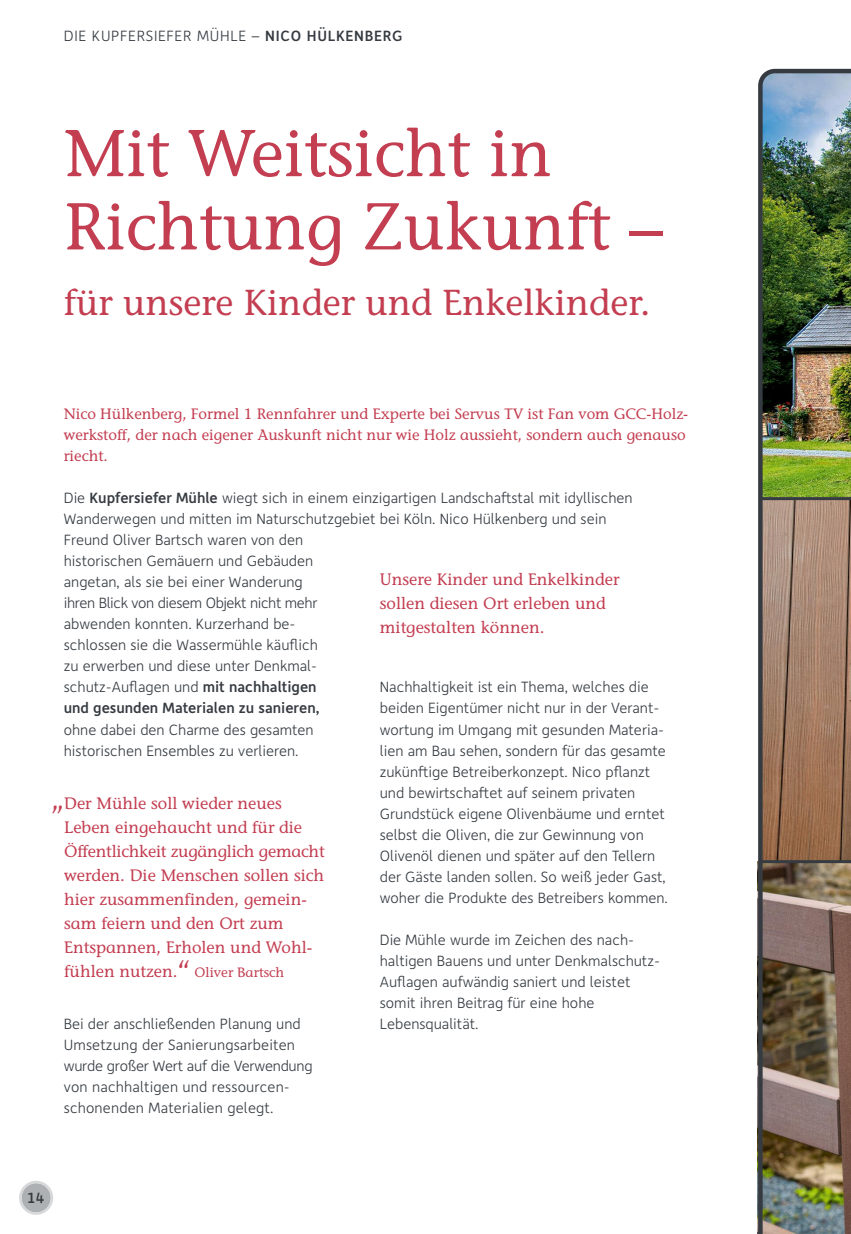
<style>
.page{position:relative;width:851px;height:1234px;background:#fff}
.page>*{position:absolute;margin:0;border:0;box-sizing:border-box;transform-origin:0 0}
.t1{font:66px/73.2px "Stone Informal LT";color:#c33e51}
.t2{font:36px "Stone Informal LT";color:#c33e51}
.t3{font:16.5px/24px "Stone Informal LT";color:#c33e51}
.t4{font:300 15px/21px "Depot";color:#353b41}
.t5{font:15px/21px "Stone Informal LT";color:#c33e51}
.t6{font:300 15px "Depot";letter-spacing:.05em;color:#353b41}
.t7{font:500 15px "Depot";color:#353b41}
.s1{font-weight:500}
.s2{font-size:27px}
.s3{font-size:13.5px}
</style>
<div class="page">
<svg style="left:19px;top:1181px;width:34px;height:33px"></svg>
<img style="left:757px;top:68px;width:93px;height:1165px">
<p class="t6" style="left:64px;top:31px;width:340px">DIE KUPFERSIEFER MÜHLE – <span class="s1">NICO HÜLKENBERG</span></p>
<h1 class="t1" style="left:64px;top:123px;width:600px">Mit Weitsicht in<br>Richtung Zukunft –</h1>
<h2 class="t2" style="left:64px;top:289px;width:588px">für unsere Kinder und Enkelkinder.</h2>
<p class="t5" style="left:64px;top:405px;width:626px">Nico Hülkenberg, Formel 1 Rennfahrer und Experte bei Servus TV ist Fan vom GCC-Holz&shy;werkstoff, der nach eigener Auskunft nicht nur wie Holz aussieht, sondern auch genauso riecht.</p>
<p class="t4" style="left:64px;top:489px;width:570px">Die <span class="s1">Kupfersiefer Mühle</span> wiegt sich in einem einzigartigen Landschaftstal mit idyllischen Wanderwegen und mitten im Naturschutzgebiet bei Köln. Nico Hülkenberg und sein Freund Oliver Bartsch waren von den<br>historischen Gemäuern und Gebäuden<br>angetan, als sie bei einer Wanderung<br>ihren Blick von diesem Objekt nicht mehr<br>abwenden konnten. Kurzerhand be-<br>schlossen sie die Wassermühle käuflich<br>zu erwerben und diese unter Denkmal-<br>schutz-Auflagen und <span class="s1">mit nachhaltigen<br>und gesunden Materialen zu sanieren,</span></p>
<p class="t4" style="left:64px;top:720px;width:251px">ohne dabei den Charme des gesamten historischen Ensembles zu verlieren.</p>
<p class="t3" style="left:380px;top:568px;width:241px">Unsere Kinder und Enkelkinder sollen diesen Ort erleben und mitgestalten können.</p>
<p class="t4" style="left:380px;top:678px;width:289px">Nachhaltigkeit ist ein Thema, welches die beiden Eigentümer nicht nur in der Verant&shy;wortung im Umgang mit gesunden Materia&shy;lien am Bau sehen, sondern für das gesamte zukünftige Betreiberkonzept. Nico pflanzt und bewirtschaftet auf seinem privaten Grundstück eigene Olivenbäume und erntet selbst die Oliven, die zur Gewinnung von Olivenöl dienen und später auf den Tellern der Gäste landen sollen. So weiß jeder Gast, woher die Produkte des Betreibers kommen.</p>
<p class="t4" style="left:380px;top:930px;width:281px">Die Mühle wurde im Zeichen des nach&shy;haltigen Bauens und unter Denkmalschutz-Auflagen aufwändig saniert und leistet somit ihren Beitrag für eine hohe Lebensqualität.</p>
<p class="t3" style="left:64px;top:792px;width:262px;text-indent:-13px"><span class="s2">„</span>Der Mühle soll wieder neues<br>Leben eingehaucht und für die<br>Öffentlichkeit zugänglich gemacht werden. Die Menschen sollen sich hier zusammenfinden, gemein&shy;sam feiern und den Ort zum<br>Entspannen, Erholen und Wohl&shy;fühlen nutzen.<span class="s2">“</span> <span class="s3">Oliver Bartsch</span></p>
<p class="t4" style="left:64px;top:1014px;width:250px">Bei der anschließenden Planung und Umsetzung der Sanierungsarbeiten wurde großer Wert auf die Verwendung von nachhaltigen und ressourcen&shy;schonenden Materialien gelegt.</p>
<p class="t7" style="left:28px;top:1191px;width:19px">14</p>
</div>
